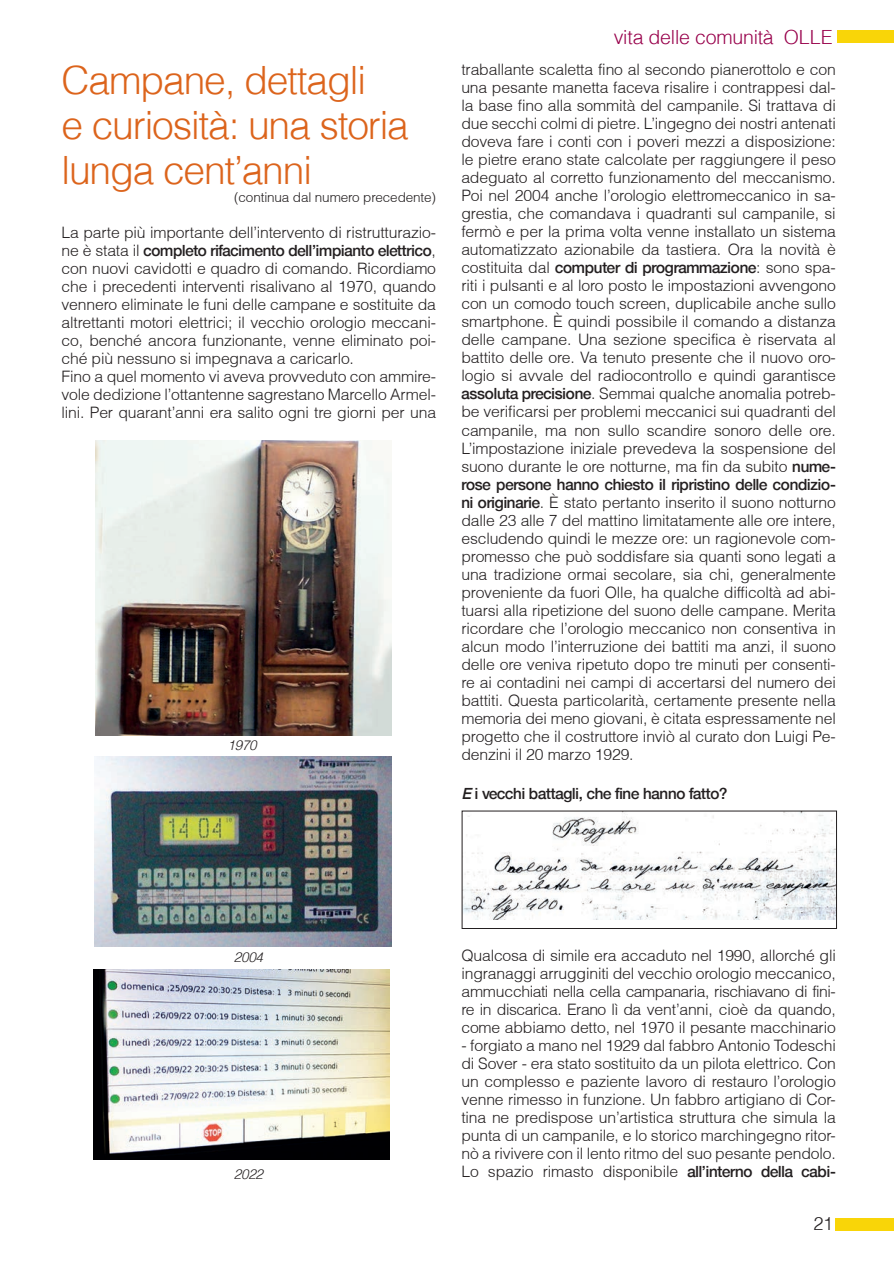
<style>
.page{position:relative;width:894px;height:1262px;background:#fff}
.page>*{position:absolute;margin:0;border:0;box-sizing:border-box;transform-origin:0 0}
.t1{font:300 39px/45px "Helv";letter-spacing:-.03em;color:#dc641c}
.t2{font:300 19.5px "Helv";letter-spacing:-.01em;color:#98014b}
.t3{font:300 18px "Helv";color:#231f20}
.t4{font:300 15.75px/18px "Helvetica";letter-spacing:-.01em;color:#231f20;text-align:justify}
.t5{font:500 15.75px "Helvetica";letter-spacing:-.01em;color:#231f20}
.t6{font:300 13.5px "Helvetica";letter-spacing:-.01em;color:#231f20}
.t7{font:italic 300 13.5px "Helv";color:#231f20}
.s1{font-weight:500}
.s2{font-style:italic}
</style>
<div class="page">
<div style="left:835px;top:1217px;width:58px;height:13px;background:#f9d508"></div>
<div style="left:836px;top:30px;width:57px;height:13px;background:#f9d508"></div>
<img style="left:95px;top:440px;width:296px;height:295px">
<img style="left:94px;top:756px;width:297px;height:190px">
<img style="left:93px;top:969px;width:296px;height:190px">
<img style="left:464px;top:813px;width:370px;height:106px">
<p class="t1" style="left:62px;top:56px;width:306px">Campane, dettagli</p>
<p class="t1" style="left:62px;top:101px;width:349px">e curiosità: una storia lunga cent’anni</p>
<p class="t6" style="left:234px;top:188px;width:203px">(continua dal numero precedente)</p>
<p class="t4" style="left:62px;top:223px;width:376px">La parte più importante dell’intervento di ristrutturazio&shy;ne è stata il <span class="s1">completo rifacimento dell’impianto elettrico</span>, con nuovi cavidotti e quadro di comando. Ricordiamo che i precedenti interventi risalivano al 1970, quando vennero eliminate le funi delle campane e sostituite da altrettanti motori elettrici; il vecchio orologio meccani&shy;co, benché ancora funzionante, venne eliminato poi&shy;ché più nessuno si impegnava a caricarlo.</p>
<p class="t4" style="left:62px;top:367px;width:376px">Fino a quel momento vi aveva provveduto con ammire&shy;vole dedizione l’ottantenne sagrestano Marcello Armel&shy;lini. Per quarant’anni era salito ogni tre giorni per una</p>
<p class="t7" style="left:227px;top:737px;width:34px">1970</p>
<p class="t2" style="left:613px;top:25px;width:220px">vita delle comunità OLLE</p>
<p class="t4" style="left:461px;top:61px;width:376px">traballante scaletta fino al secondo pianerottolo e con una pesante manetta faceva risalire i contrappesi dal&shy;la base fino alla sommità del campanile. Si trattava di due secchi colmi di pietre. L’ingegno dei nostri antenati doveva fare i conti con i poveri mezzi a disposizione: le pietre erano state calcolate per raggiungere il peso adeguato al corretto funzionamento del meccanismo.<br>Poi nel 2004 anche l’orologio elettromeccanico in sa&shy;grestia, che comandava i quadranti sul campanile, si fermò e per la prima volta venne installato un sistema automatizzato azionabile da tastiera. Ora la novità è costituita dal <span class="s1">computer di programmazione</span>: sono spa&shy;riti i pulsanti e al loro posto le impostazioni avvengono con un comodo touch screen, duplicabile anche sullo smartphone. È quindi possibile il comando a distanza delle campane. Una sezione specifica è riservata al battito delle ore. Va tenuto presente che il nuovo oro&shy;logio si avvale del radiocontrollo e quindi garantisce <span class="s1">assoluta precisione</span>. Semmai qualche anomalia potreb&shy;be verificarsi per problemi meccanici sui quadranti del campanile, ma non sullo scandire sonoro delle ore.<br>L’impostazione iniziale prevedeva la sospensione del suono durante le ore notturne, ma fin da subito <span class="s1">nume&shy;rose persone hanno chiesto il ripristino delle condizio&shy;ni originarie</span>. È stato pertanto inserito il suono notturno dalle 23 alle 7 del mattino limitatamente alle ore intere, escludendo quindi le mezze ore: un ragionevole com&shy;promesso che può soddisfare sia quanti sono legati a una tradizione ormai secolare, sia chi, generalmente proveniente da fuori Olle, ha qualche difficoltà ad abi&shy;tuarsi alla ripetizione del suono delle campane. Merita ricordare che l’orologio meccanico non consentiva in alcun modo l’interruzione dei battiti ma anzi, il suono delle ore veniva ripetuto dopo tre minuti per consenti&shy;re ai contadini nei campi di accertarsi del numero dei battiti. Questa particolarità, certamente presente nella memoria dei meno giovani, è citata espressamente nel progetto che il costruttore inviò al curato don Luigi Pe&shy;denzini il 20 marzo 1929.</p>
<p class="t5" style="left:461px;top:784px;width:267px"><span class="s2">E</span> i vecchi battagli, che fine hanno fatto?</p>
<p class="t7" style="left:234px;top:949px;width:34px">2004</p>
<p class="t7" style="left:234px;top:1165px;width:34px">2022</p>
<p class="t4" style="left:461px;top:946px;width:376px">Qualcosa di simile era accaduto nel 1990, allorché gli ingranaggi arrugginiti del vecchio orologio meccanico, ammucchiati nella cella campanaria, rischiavano di fini&shy;re in discarica. Erano lì da vent’anni, cioè da quando, come abbiamo detto, nel 1970 il pesante macchinario</p>
<p class="t4" style="left:461px;top:1036px;width:376px">- forgiato a mano nel 1929 dal fabbro Antonio Todeschi di Sover - era stato sostituito da un pilota elettrico. Con un complesso e paziente lavoro di restauro l’orologio venne rimesso in funzione. Un fabbro artigiano di Cor&shy;tina ne predispose un’artistica struttura che simula la punta di un campanile, e lo storico marchingegno ritor&shy;nò a rivivere con il lento ritmo del suo pesante pendolo.</p>
<p class="t4" style="left:461px;top:1162px;width:376px">Lo spazio rimasto disponibile <span class="s1">all’interno della cabi-</span></p>
<p class="t3" style="left:813px;top:1212px;width:21px">21</p>
</div>
